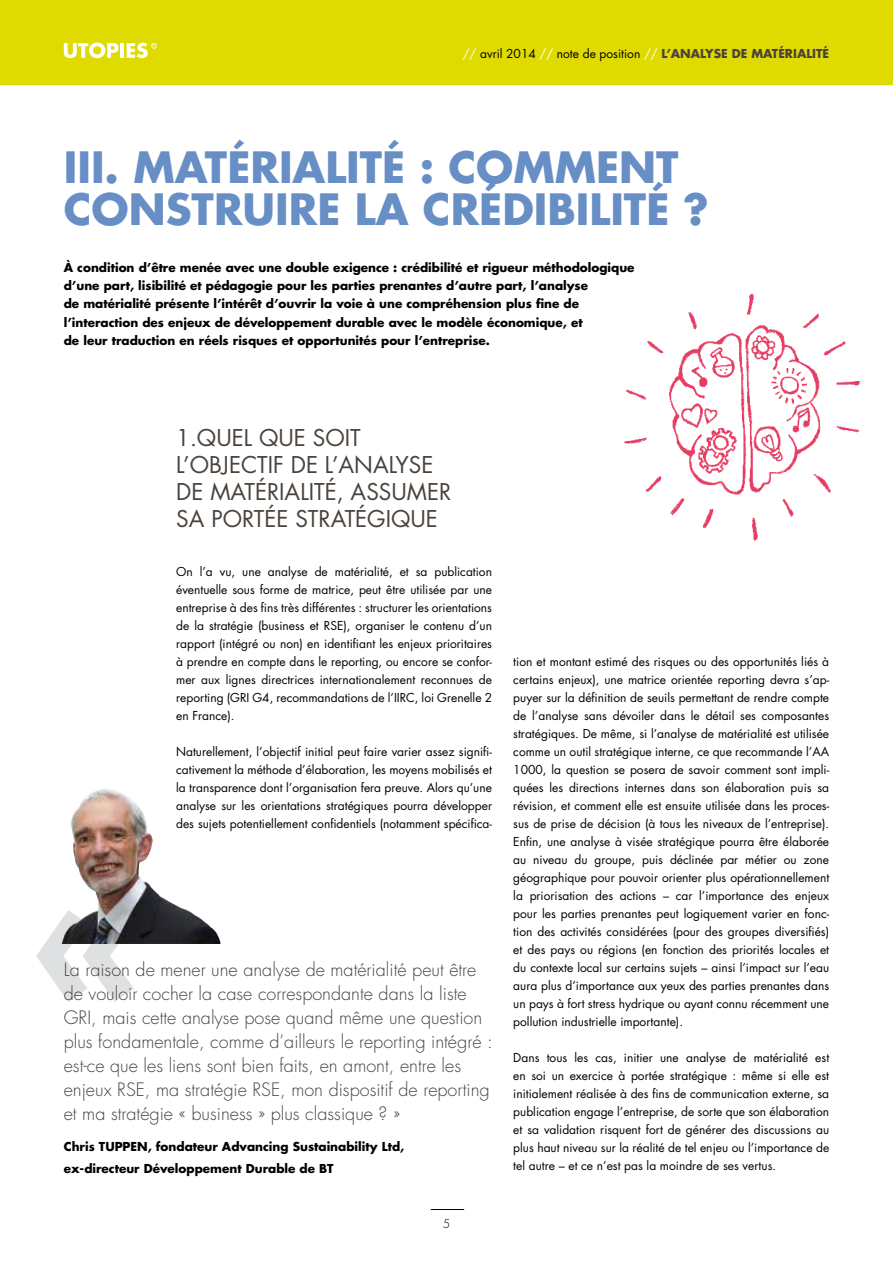
<style>
.page{position:relative;width:893px;height:1263px;background:#fff}
.page>*{position:absolute;margin:0;border:0;box-sizing:border-box;transform-origin:0 0}
.t1{font:700 42px/42px "Futura Std";color:#678ec5}
.t2{font:22.5px/27px "Futura Std";color:#4a423c}
.t3{font:300 18px/24px "Futura Std";color:#4a423c}
.t4{font:12px/18px "Futura Std";color:#000;text-align:justify}
.t5{font:700 12px/18px "Futura Std";color:#000}
.t6{font:300 12px "Futura Std";color:#000}
.s1{color:#fff}
.s2{font-weight:700;color:#4a423c}
</style>
<div class="page">
<div style="left:0;top:0;width:893px;height:85px;background:#dfdb00"></div>
<svg style="left:64px;top:43px;width:55px;height:15px"></svg>
<hr style="left:120px;top:43px;width:4px;height:15px;background:#fff">
<svg style="left:127px;top:43px;width:30px;height:15px"></svg>
<hr style="left:431px;top:1209px;width:33px;height:1px;background:#000">
<img style="left:623px;top:293px;width:237px;height:248px">
<svg style="left:36px;top:920px;width:98px;height:82px"></svg>
<img style="left:62px;top:789px;width:159px;height:155px">
<p class="t4" style="left:463px;top:45px;width:368px"><span class="s1">//</span> avril 2014 <span class="s1">//</span> note de position <span class="s1">//</span> <span class="s2">L’ANALYSE DE MATÉRIALITÉ</span></p>
<h1 class="t1" style="left:64px;top:146px;width:647px">III. MATÉRIALITÉ : COMMENT<br>CONSTRUIRE LA CRÉDIBILITÉ ?</h1>
<p class="t5" style="left:64px;top:259px;width:572px">À condition d’être menée avec une double exigence : crédibilité et rigueur méthodologique d’une part, lisibilité et pédagogie pour les parties prenantes d’autre part, l’analyse<br>de matérialité présente l’intérêt d’ouvrir la voie à une compréhension plus fine de l’interaction des enjeux de développement durable avec le modèle économique, et<br>de leur traduction en réels risques et opportunités pour l’entreprise.</p>
<h2 class="t2" style="left:176px;top:424px;width:277px">1.QUEL QUE SOIT<br>L’OBJECTIF DE L’ANALYSE<br>DE MATÉRIALITÉ, ASSUMER<br>SA PORTÉE STRATÉGIQUE</h2>
<p class="t4" style="left:176px;top:563px;width:317px">On l’a vu, une analyse de matérialité, et sa publication éventuelle sous forme de matrice, peut être utilisée par une entreprise à des fins très différentes : structurer les orientations de la stratégie (business et RSE), organiser le contenu d’un rapport (intégré ou non) en identifiant les enjeux prioritaires à prendre en compte dans le reporting, ou encore se confor&shy;mer aux lignes directrices internationalement reconnues de reporting (GRI G4, recommandations de l’IIRC, loi Grenelle 2 en France).</p>
<p class="t4" style="left:176px;top:743px;width:317px">Naturellement, l’objectif initial peut faire varier assez signifi&shy;cativement la méthode d’élaboration, les moyens mobilisés et la transparence dont l’organisation fera preuve. Alors qu’une analyse sur les orientations stratégiques pourra développer des sujets potentiellement confidentiels (notamment spécifica-</p>
<p class="t3" style="left:64px;top:958px;width:430px">La raison de mener une analyse de matérialité peut être de vouloir cocher la case correspondante dans la liste GRI, mais cette analyse pose quand même une question plus fondamentale, comme d’ailleurs le reporting intégré : est-ce que les liens sont bien faits, en amont, entre les enjeux RSE, ma stratégie RSE, mon dispositif de reporting et ma stratégie « business » plus classique ? »</p>
<p class="t5" style="left:64px;top:1135px;width:342px;line-height:22.5px">Chris TUPPEN, fondateur Advancing Sustainability Ltd, ex-directeur Développement Durable de BT</p>
<p class="t6" style="left:443px;top:1216px;width:9px">5</p>
<p class="t4" style="left:513px;top:653px;width:317px">tion et montant estimé des risques ou des opportunités liés à certains enjeux), une matrice orientée reporting devra s’ap&shy;puyer sur la définition de seuils permettant de rendre compte de l’analyse sans dévoiler dans le détail ses composantes stratégiques. De même, si l’analyse de matérialité est utilisée comme un outil stratégique interne, ce que recommande l’AA 1000, la question se posera de savoir comment sont impli&shy;quées les directions internes dans son élaboration puis sa révision, et comment elle est ensuite utilisée dans les proces&shy;sus de prise de décision (à tous les niveaux de l’entreprise).<br>Enfin, une analyse à visée stratégique pourra être élaborée au niveau du groupe, puis déclinée par métier ou zone géographique pour pouvoir orienter plus opérationnellement la priorisation des actions – car l’importance des enjeux pour les parties prenantes peut logiquement varier en fonc&shy;tion des activités considérées (pour des groupes diversifiés) et des pays ou régions (en fonction des priorités locales et du contexte local sur certains sujets – ainsi l’impact sur l’eau aura plus d’importance aux yeux des parties prenantes dans un pays à fort stress hydrique ou ayant connu récemment une pollution industrielle importante).</p>
<p class="t4" style="left:513px;top:1049px;width:317px">Dans tous les cas, initier une analyse de matérialité est en soi un exercice à portée stratégique : même si elle est initialement réalisée à des fins de communication externe, sa publication engage l’entreprise, de sorte que son élaboration et sa validation risquent fort de générer des discussions au plus haut niveau sur la réalité de tel enjeu ou l’importance de tel autre – et ce n’est pas la moindre de ses vertus.</p>
</div>
